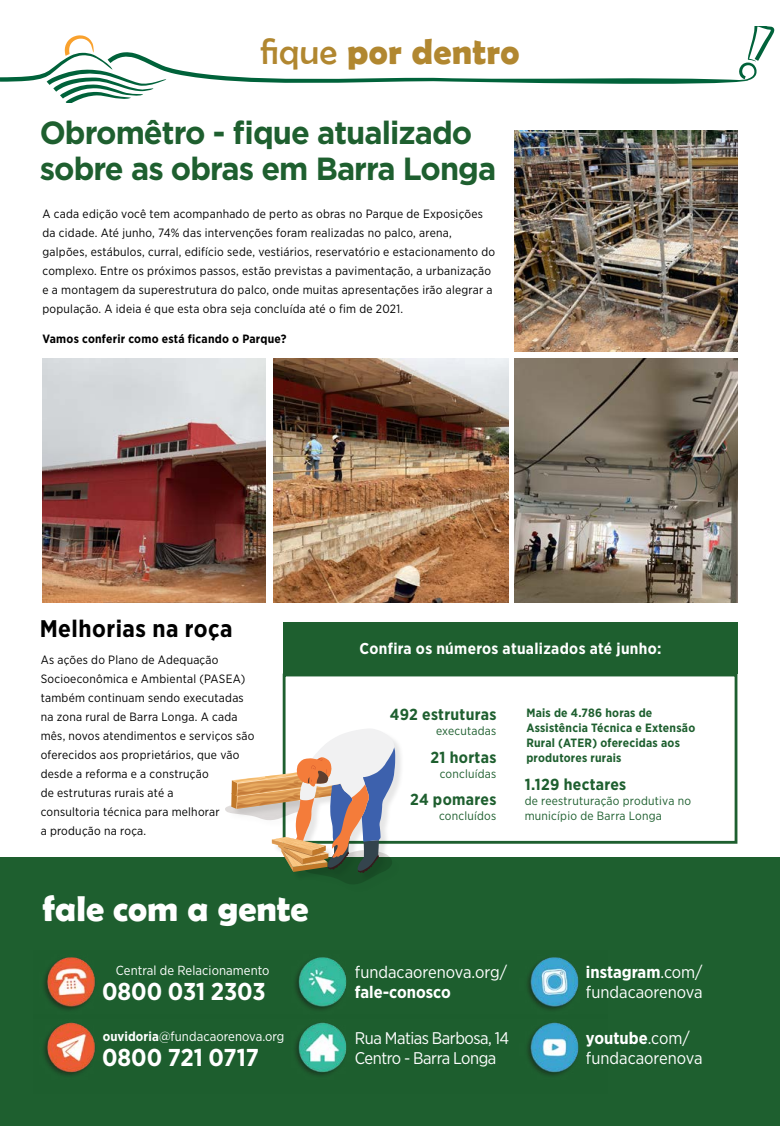
<style>
.page{position:relative;width:780px;height:1126px;background:#fff}
.page>*{position:absolute;margin:0;border:0;box-sizing:border-box;transform-origin:0 0}
.t1{font:700 36px "Berlin Sans FB Demi";letter-spacing:.01em;color:#b18730}
.t2{font:700 36px "Berlin Sans FB Demi";color:#fff}
.t3{font:700 32px/36px "Gotham";letter-spacing:-.03em;color:#1e5f2f;scale:.96 1}
.t4{font:700 24.4px "Gotham Narrow";color:#fff}
.t5{font:700 24px "Gotham Narrow";letter-spacing:.02em;color:#000}
.t6{font:16.9px/20.3px "Gotham Narrow";color:#fff}
.t7{font:16.9px "Gotham Narrow";letter-spacing:-.02em;color:#fff}
.t8{font:700 16.9px "Gotham Narrow";color:#fff}
.t9{font:700 16px "Gotham Narrow";letter-spacing:.02em;color:#1e5f2f}
.t10{font:700 15.7px "Gotham Narrow";letter-spacing:.02em;color:#fff}
.t11{font:13.1px "Gotham Narrow";letter-spacing:.005em;color:#fff}
.t12{font:12px/19px "Gotham Narrow";letter-spacing:.02em;color:#000}
.t13{font:700 12px/15px "Gotham Narrow";letter-spacing:.02em;color:#1e5f2f}
.t14{font:12px/15px "Gotham Narrow";letter-spacing:.02em;color:#1e5f2f}
.t15{font:700 12px "Gotham Narrow";letter-spacing:.02em;color:#000}
.s1{font-family:"Berlin Sans FB";font-weight:400}
.s2{font-weight:700}
</style>
<div class="page">
<svg style="left:0;top:27px;width:774px;height:75px"></svg>
<div style="left:283px;top:673px;width:454px;height:170px;border:3px solid #1e5f2f"></div>
<div style="left:0;top:857px;width:780px;height:268px;background:#1e5f2f"></div>
<img style="left:44px;top:957px;width:535px;height:53px">
<img style="left:44px;top:1022px;width:535px;height:54px">
<div style="left:283px;top:622px;width:454px;height:51px;background:#1e5f2f"></div>
<img style="left:43px;top:359px;width:222px;height:243px">
<img style="left:514px;top:130px;width:223px;height:221px">
<img style="left:514px;top:359px;width:223px;height:243px">
<img style="left:274px;top:359px;width:234px;height:243px">
<div style="left:227px;top:730px;width:177px;height:162px;background:#000;opacity:.1"></div>
<svg style="left:225px;top:728px;width:170px;height:156px"></svg>
<h1 class="t1" style="left:260px;top:31px;width:261px"><span class="s1">fique</span> por dentro</h1>
<h2 class="t3" style="left:40px;top:115px;width:477px">Obromêtro - fique atualizado sobre as obras em Barra Longa</h2>
<p class="t12" style="left:43px;top:204px;width:454px">A cada edição você tem acompanhado de perto as obras no Parque de Exposições da cidade. Até junho, 74% das intervenções foram realizadas no palco, arena, galpões, estábulos, curral, edifício sede, vestiários, reservatório e estacionamento do complexo. Entre os próximos passos, estão previstas a pavimentação, a urbanização e a montagem da superestrutura do palco, onde muitas apresentações irão alegrar a população. A ideia é que esta obra seja concluída até o fim de 2021.</p>
<p class="t15" style="left:43px;top:331px;width:245px">Vamos conferir como está ficando o Parque?</p>
<h3 class="t5" style="left:40px;top:613px;width:194px">Melhorias na roça</h3>
<p class="t12" style="left:41px;top:650px;width:215px">As ações do Plano de Adequação<br>Socioeconômica e Ambiental (PASEA) também continuam sendo executadas na zona rural de Barra Longa. A cada mês, novos atendimentos e serviços são oferecidos aos proprietários, que vão desde a reforma e a construção<br>de estruturas rurais até a<br>consultoria técnica para melhorar<br>a produção na roça.</p>
<h1 class="t2" style="left:43px;top:887px;width:267px">fale com a gente</h1>
<h3 class="t10" style="left:359px;top:638px;width:303px">Confira os números atualizados até junho:</h3>
<h3 class="t9" style="left:390px;top:704px;width:108px">492 estruturas</h3>
<p class="t14" style="left:436px;top:723px;width:62px">executadas</p>
<h3 class="t9" style="left:430px;top:747px;width:67px">21 hortas</h3>
<p class="t14" style="left:439px;top:765px;width:58px">concluídas</p>
<h3 class="t9" style="left:410px;top:789px;width:88px">24 pomares</h3>
<p class="t14" style="left:439px;top:808px;width:59px">concluídos</p>
<p class="t13" style="left:526px;top:705px;width:170px">Mais de 4.786 horas de<br>Assistência Técnica e Extensão<br>Rural (ATER) oferecidas aos produtores rurais</p>
<h3 class="t9" style="left:524px;top:774px;width:103px">1.129 hectares</h3>
<p class="t14" style="left:524px;top:793px;width:168px">de reestruturação produtiva no município de Barra Longa</p>
<p class="t11" style="left:116px;top:962px;width:155px">Central de Relacionamento</p>
<h3 class="t4" style="left:102px;top:975px;width:165px">0800 031 2303</h3>
<p class="t11" style="left:103px;top:1028px;width:183px"><span class="s2">ouvidoria</span>@fundacaorenova.org</p>
<h3 class="t6" style="left:355px;top:961px;width:154px">fundacaorenova.org/</h3>
<h3 class="t8" style="left:355px;top:980px;width:97px">fale-conosco</h3>
<h3 class="t7" style="left:355px;top:1027px;width:156px">Rua Matias Barbosa, 14</h3>
<h3 class="t4" style="left:102px;top:1041px;width:158px">0800 721 0717</h3>
<h3 class="t7" style="left:355px;top:1047px;width:143px">Centro - Barra Longa</h3>
<h3 class="t6" style="left:586px;top:961px;width:118px"><span class="s2">instagram</span>.com/ fundacaorenova</h3>
<h3 class="t6" style="left:586px;top:1027px;width:118px"><span class="s2">youtube</span>.com/ fundacaorenova</h3>
</div>
